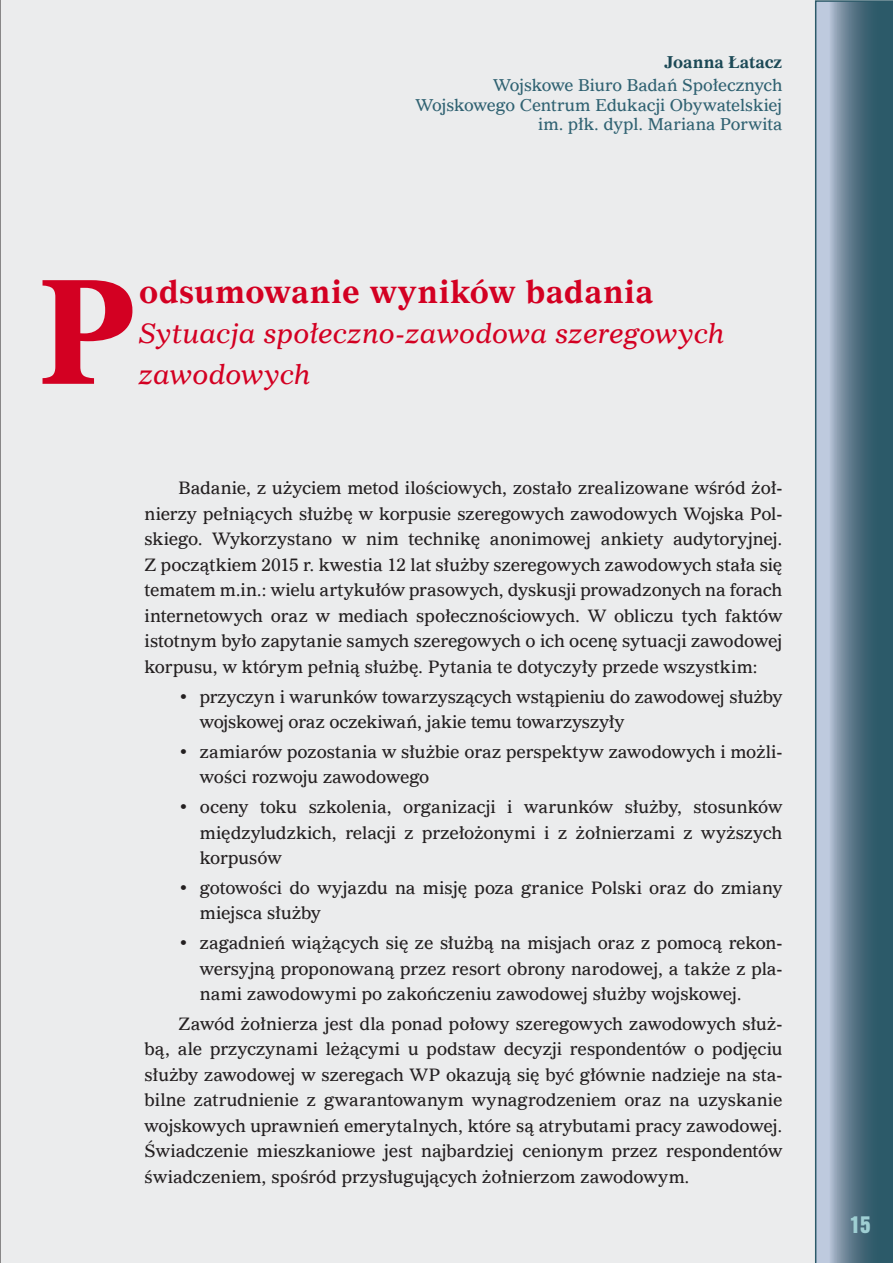
<style>
.page{position:relative;width:893px;height:1263px;background:#ebeced}
.page>*{position:absolute;margin:0;border:0;box-sizing:border-box;transform-origin:0 0}
.t1{font:700 144.3px "Imperial EU";color:#d30022}
.t2{font:700 31.5px "Imperial EU";letter-spacing:.02em;color:#d30022}
.t3{font:italic 27px/40.5px "Imperial EU";letter-spacing:.015em;color:#d30022}
.t4{font:21px "Swiss Nine Twenty One PL";color:#9fcfd3}
.t5{font:17.25px/25.5px "Imperial EU";color:#231f20;text-align:justify}
.t6{font:16.5px/19.5px "Imperial EU";letter-spacing:-.005em;color:#306272;text-align:right}
.t7{font:700 16.5px "Imperial EU";letter-spacing:.005em;color:#1c4956}
</style>
<div class="page">
<svg style="left:0;top:0;width:1px;height:1263px"></svg>
<svg style="left:815px;top:0;width:78px;height:1263px;background:#617f90"></svg>
<p class="t7" style="left:664px;top:52px;width:119px">Joanna Łatacz</p>
<p class="t6" style="left:416px;top:76px;width:368px">Wojskowe Biuro Badań Społecznych<br>Wojskowego Centrum Edukacji Obywatelskiej im. płk. dypl. Mariana Porwita</p>
<h1 class="t1" style="left:40px;top:244px;width:98px">P</h1>
<h2 class="t2" style="left:139px;top:272px;width:516px">odsumowanie wyników badania</h2>
<h3 class="t3" style="left:139px;top:314px;width:587px">Sytuacja społeczno-zawodowa szeregowych zawodowych</h3>
<p class="t5" style="left:145px;top:476px;width:639px;text-indent:34px">Badanie, z użyciem metod ilościowych, zostało zrealizowane wśród żoł&shy;nierzy pełniących służbę w korpusie szeregowych zawodowych Wojska Pol&shy;skiego. Wykorzystano w nim technikę anonimowej ankiety audytoryjnej.<br>Z początkiem 2015 r. kwestia 12 lat służby szeregowych zawodowych stała się tematem m.in.: wielu artykułów prasowych, dyskusji prowadzonych na forach internetowych oraz w mediach społecznościowych. W obliczu tych faktów istotnym było zapytanie samych szeregowych o ich ocenę sytuacji zawodowej korpusu, w którym pełnią służbę. Pytania te dotyczyły przede wszystkim:</p>
<p class="t5" style="left:200px;top:684px;width:584px;text-indent:-21px">• przyczyn i warunków towarzyszących wstąpieniu do zawodowej służby wojskowej oraz oczekiwań, jakie temu towarzyszyły</p>
<p class="t5" style="left:200px;top:739px;width:584px;text-indent:-21px">• zamiarów pozostania w służbie oraz perspektyw zawodowych i możli&shy;wości rozwoju zawodowego</p>
<p class="t5" style="left:200px;top:795px;width:584px;text-indent:-21px">• oceny toku szkolenia, organizacji i warunków służby, stosunków międzyludzkich, relacji z przełożonymi i z żołnierzami z wyższych korpusów</p>
<p class="t5" style="left:200px;top:875px;width:584px;text-indent:-21px">• gotowości do wyjazdu na misję poza granice Polski oraz do zmiany miejsca służby</p>
<p class="t5" style="left:200px;top:931px;width:584px;text-indent:-21px">• zagadnień wiążących się ze służbą na misjach oraz z pomocą rekon&shy;wersyjną proponowaną przez resort obrony narodowej, a także z pla&shy;nami zawodowymi po zakończeniu zawodowej służby wojskowej.</p>
<p class="t5" style="left:145px;top:1011px;width:639px;text-indent:34px">Zawód żołnierza jest dla ponad połowy szeregowych zawodowych służ&shy;bą, ale przyczynami leżącymi u podstaw decyzji respondentów o podjęciu służby zawodowej w szeregach WP okazują się być głównie nadzieje na sta&shy;bilne zatrudnienie z gwarantowanym wynagrodzeniem oraz na uzyskanie wojskowych uprawnień emerytalnych, które są atrybutami pracy zawodowej.<br>Świadczenie mieszkaniowe jest najbardziej cenionym przez respondentów świadczeniem, spośród przysługujących żołnierzom zawodowym.</p>
<p class="t4" style="left:849px;top:1211px;width:22px">15</p>
</div>
